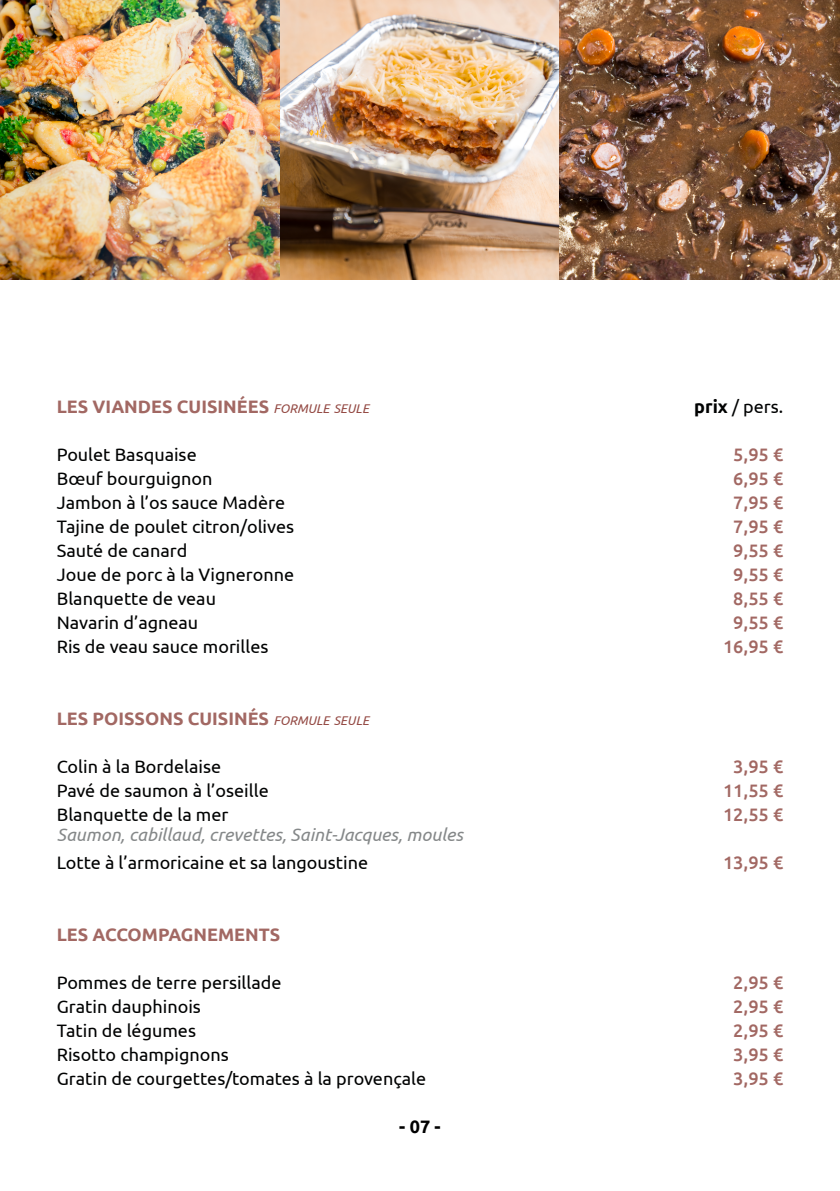
<style>
.page{position:relative;width:840px;height:1191px;background:#fff}
.page>*{position:absolute;margin:0;border:0;box-sizing:border-box;transform-origin:0 0}
.t1{font:18px/24px "Ubuntu";color:#010202}
.t2{font:500 18px/24px "Ubuntu";color:#a26863;text-align:center}
.t3{font:700 18px "Ubuntu";color:#a26863}
.t4{font:italic 18px "Ubuntu";color:#858889}
.t5{font:700 18px "Ubuntu";color:#000}
.s1{font-weight:400;font-style:italic;font-size:12.6px;color:#944a44}
.s2{font-weight:700}
</style>
<div class="page">
<img style="left:279px;top:0;width:280px;height:279px">
<img style="left:559px;top:0;width:280px;height:279px">
<img style="left:0;top:0;width:279px;height:279px">
<p class="t3" style="left:57px;top:396px;width:313px">LES VIANDES CUISINÉES <span class="s1">FORMULE SEULE</span></p>
<p class="t1" style="left:57px;top:442px;width:239px">Poulet Basquaise<br>Bœuf bourguignon<br>Jambon à l’os sauce Madère<br>Tajine de poulet citron/olives<br>Sauté de canard<br>Joue de porc à la Vigneronne<br>Blanquette de veau<br>Navarin d’agneau<br>Ris de veau sauce morilles</p>
<p class="t3" style="left:57px;top:708px;width:314px">LES POISSONS CUISINÉS <span class="s1">FORMULE SEULE</span></p>
<p class="t1" style="left:57px;top:754px;width:213px">Colin à la Bordelaise<br>Pavé de saumon à l’oseille<br>Blanquette de la mer</p>
<p class="t4" style="left:57px;top:824px;width:407px">Saumon, cabillaud, crevettes, Saint-Jacques, moules</p>
<p class="t1" style="left:57px;top:850px;width:313px">Lotte à l’armoricaine et sa langoustine</p>
<p class="t3" style="left:57px;top:924px;width:225px">LES ACCOMPAGNEMENTS</p>
<p class="t1" style="left:57px;top:970px;width:370px">Pommes de terre persillade<br>Gratin dauphinois<br>Tatin de légumes<br>Risotto champignons<br>Gratin de courgettes/tomates à la provençale</p>
<p class="t5" style="left:399px;top:1115px;width:43px">- 07 -</p>
<p class="t1" style="left:693px;top:394px;width:90px"><span class="s2">prix</span> / pers.</p>
<p class="t2" style="left:722px;top:442px;width:62px">5,95 €<br>6,95 €<br>7,95 €<br>7,95 €<br>9,55 €<br>9,55 €<br>8,55 €<br>9,55 €<br>16,95 €</p>
<p class="t2" style="left:722px;top:754px;width:62px">3,95 €<br>11,55 €<br>12,55 €</p>
<p class="t2" style="left:722px;top:850px;width:62px">13,95 €</p>
<p class="t2" style="left:732px;top:970px;width:51px;text-align:justify">2,95 € 2,95 € 2,95 € 3,95 € 3,95 €</p>
</div>
